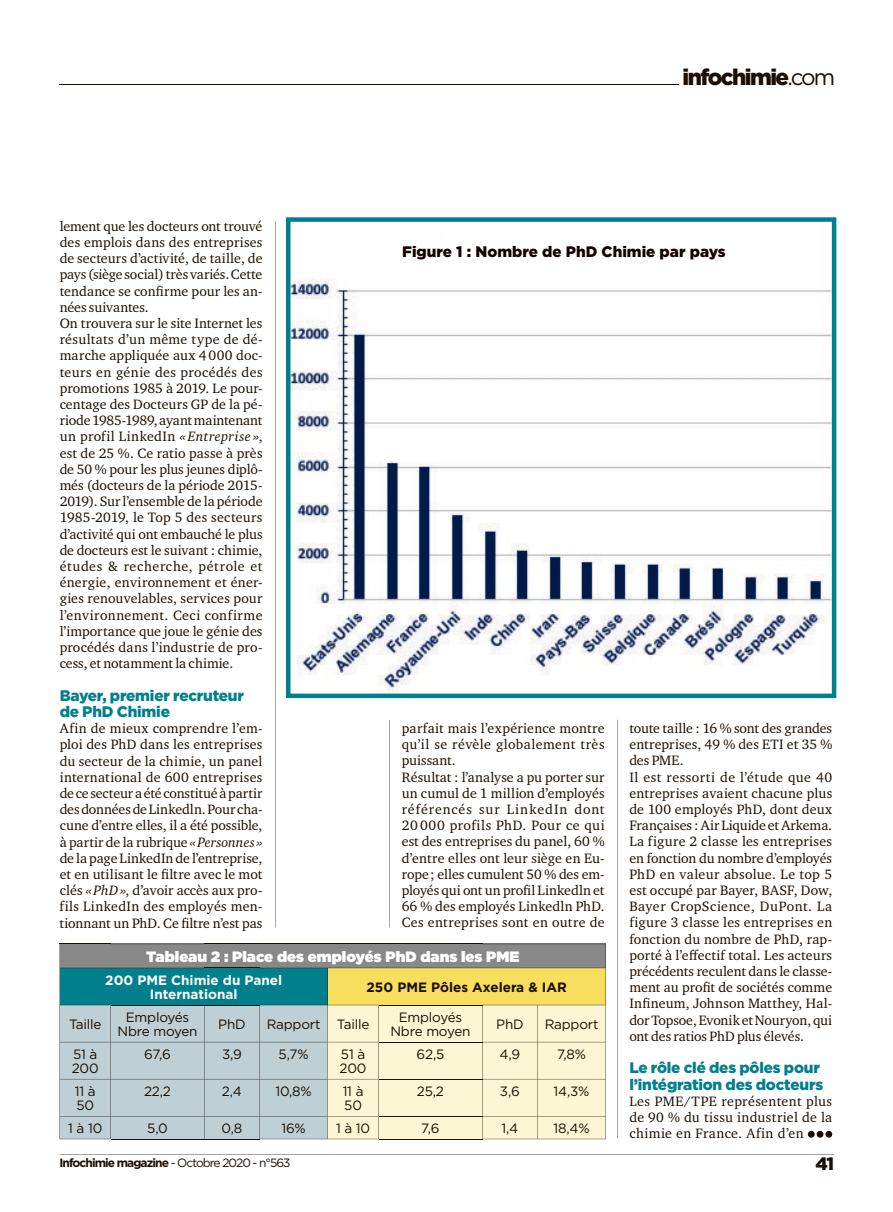
<style>
.page{position:relative;width:893px;height:1212px;background:#fff}
.page>*{position:absolute;margin:0;border:0;box-sizing:border-box;transform-origin:0 0}
.t1{font:900 22.5px "Gotham";letter-spacing:-.07em;color:#1c0e00}
.t2{font:900 18px "Gotham";color:#1c0e00}
.t3{font:900 15.3px/16.2px "Gotham";letter-spacing:-.015em;color:#00808c}
.t4{font:900 15.15px "Gotham";color:#150001}
.t5{font:900 15px "Gotham";color:#fff}
.t6{font:13.95px/16.2px "Charter ITC Std";letter-spacing:.01em;color:#1c0e00}
.t7{font:13.5px/14.2px "Gotham";letter-spacing:-.015em;color:#1c0e00}
.t8{font:700 13.5px/14.2px "Gotham";color:#fff;text-align:center}
.t9{font:700 13.5px "Gotham";color:#1c0e00}
.t10{font:700 12px "Gotham";letter-spacing:-.08em;color:#1c0e00}
.s1{font-weight:400}
.s2{font-style:italic}
</style>
<div class="page">
<hr style="left:60px;top:85px;width:619px;height:1px;background:#1c0e00">
<hr style="left:275px;top:221px;width:1px;height:706px;background:#1c0e00">
<hr style="left:389px;top:720px;width:1px;height:207px;background:#1c0e00">
<hr style="left:617px;top:720px;width:1px;height:418px;background:#1c0e00">
<hr style="left:60px;top:1154px;width:774px;height:1px;background:#1c0e00">
<svg style="left:286px;top:217px;width:550px;height:481px"></svg>
<div style="left:60px;top:944px;width:546px;height:24px;background:#888"></div>
<div style="left:60px;top:968px;width:268px;height:37px;background:#00808c"></div>
<div style="left:328px;top:968px;width:278px;height:37px;background:#f7de5f"></div>
<hr style="left:60px;top:944px;width:51px;height:1px;background:#1c0e00">
<hr style="left:111px;top:944px;width:93px;height:1px;background:#1c0e00">
<hr style="left:204px;top:944px;width:56px;height:1px;background:#1c0e00">
<hr style="left:260px;top:944px;width:68px;height:1px;background:#1c0e00">
<hr style="left:328px;top:944px;width:51px;height:1px;background:#1c0e00">
<hr style="left:379px;top:944px;width:103px;height:1px;background:#1c0e00">
<hr style="left:482px;top:944px;width:56px;height:1px;background:#1c0e00">
<hr style="left:538px;top:944px;width:68px;height:1px;background:#1c0e00">
<svg style="left:605px;top:944px;width:1px;height:24px"></svg>
<hr style="left:60px;top:968px;width:51px;height:1px;background:#1c0e00">
<hr style="left:60px;top:968px;width:1px;height:37px;background:#1c0e00">
<hr style="left:111px;top:968px;width:93px;height:1px;background:#1c0e00">
<hr style="left:204px;top:968px;width:56px;height:1px;background:#1c0e00">
<hr style="left:260px;top:968px;width:68px;height:1px;background:#1c0e00">
<hr style="left:328px;top:968px;width:51px;height:1px;background:#1c0e00">
<hr style="left:327px;top:968px;width:1px;height:37px;background:#1c0e00">
<hr style="left:379px;top:968px;width:103px;height:1px;background:#1c0e00">
<hr style="left:482px;top:968px;width:56px;height:1px;background:#1c0e00">
<hr style="left:538px;top:968px;width:68px;height:1px;background:#1c0e00">
<hr style="left:605px;top:968px;width:1px;height:37px;background:#1c0e00">
<hr style="left:60px;top:1139px;width:51px;height:1px;background:#1c0e00">
<hr style="left:111px;top:1139px;width:93px;height:1px;background:#1c0e00">
<hr style="left:204px;top:1139px;width:56px;height:1px;background:#1c0e00">
<hr style="left:260px;top:1139px;width:68px;height:1px;background:#1c0e00">
<svg style="left:60px;top:1005px;width:546px;height:134px;background:#dadfd1"></svg>
<hr style="left:328px;top:1042px;width:51px;height:1px;background:#1c0e00">
<hr style="left:379px;top:1042px;width:103px;height:1px;background:#1c0e00">
<hr style="left:482px;top:1042px;width:56px;height:1px;background:#1c0e00">
<hr style="left:538px;top:1042px;width:68px;height:1px;background:#1c0e00">
<hr style="left:328px;top:1079px;width:51px;height:1px;background:#1c0e00">
<hr style="left:379px;top:1079px;width:103px;height:1px;background:#1c0e00">
<hr style="left:482px;top:1079px;width:56px;height:1px;background:#1c0e00">
<hr style="left:538px;top:1079px;width:68px;height:1px;background:#1c0e00">
<hr style="left:328px;top:1116px;width:51px;height:1px;background:#1c0e00">
<hr style="left:379px;top:1116px;width:103px;height:1px;background:#1c0e00">
<hr style="left:482px;top:1116px;width:56px;height:1px;background:#1c0e00">
<hr style="left:538px;top:1116px;width:68px;height:1px;background:#1c0e00">
<hr style="left:328px;top:1139px;width:51px;height:1px;background:#1c0e00">
<hr style="left:379px;top:1139px;width:103px;height:1px;background:#1c0e00">
<hr style="left:482px;top:1139px;width:56px;height:1px;background:#1c0e00">
<hr style="left:538px;top:1139px;width:68px;height:1px;background:#1c0e00">
<svg style="left:808px;top:1131px;width:24px;height:7px"></svg>
<h1 class="t1" style="left:683px;top:64px;width:154px">infochimie<span class="s1">.com</span></h1>
<p class="t6" style="left:60px;top:218px;width:204px">lement que les docteurs ont trouvé des emplois dans des entreprises de secteurs d’activité, de taille, de pays (siègesocial) très variés.Cette tendance se confirme pour les an&shy;nées suivantes.<br>On trouvera sur le site Internet les résultats d’un même type de dé&shy;marche appliquée aux 4000 doc&shy;teurs en génie des procédés des promotions 1985 à 2019. Le pour&shy;centage des Docteurs GP de la pé&shy;riode1985-1989,ayantmaintenant un profil LinkedIn <span class="s2">«Entreprise»</span>, est de 25 %. Ce ratio passe à près de 50 % pour les plus jeunes diplô&shy;més (docteurs de la période 2015-<br>2019). Sur l’ensemble de la période<br>1985-2019, le Top 5 des secteurs d’activité qui ont embauché le plus de docteurs est le suivant : chimie, études &amp; recherche, pétrole et énergie, environnement et éner&shy;gies renouvelables, services pour l’environnement. Ceci confirme l’importance que joue le génie des procédés dans l’industrie de pro&shy;cess, et notamment la chimie.</p>
<p class="t3" style="left:60px;top:687px;width:186px">Bayer, premier recruteur de PhD Chimie</p>
<p class="t6" style="left:60px;top:720px;width:204px;text-align:justify">Afin de mieux comprendre l’em&shy;ploi des PhD dans les entreprises du secteur de la chimie, un panel international de 600 entreprises de ce secteuraété constituéàpartir desdonnéesdeLinkedln.Pourcha&shy;cune d’entre elles, il a été possible, à partir de la rubrique <span class="s2">«Personnes» </span>de la page LinkedIn de l’entreprise, et en utilisant le filtre avec le mot clés <span class="s2">«PhD»</span>, d’avoir accès aux pro&shy;fils LinkedIn des employés men&shy;tionnant un PhD. Ce filtre n’est pas</p>
<p class="t6" style="left:402px;top:720px;width:204px">parfait mais l’expérience montre qu’il se révèle globalement très puissant.<br>Résultat : l’analyse a pu porter sur un cumul de 1 million d’employés référencés sur LinkedIn dont<br>20 000 profils PhD. Pour ce qui est des entreprises du panel, 60 % d’entre elles ont leur siège en Eu&shy;rope; elles cumulent 50 % des em&shy;ployés qui ont un profil Linkedln et<br>66 % des employés Linkedln PhD.<br>Ces entreprises sont en outre de</p>
<p class="t6" style="left:629px;top:720px;width:204px">toute taille : 16 % sont des grandes entreprises, 49 % des ETI et 35 % des PME.<br>Il est ressorti de l’étude que 40 entreprises avaient chacune plus de 100 employés PhD, dont deux<br>Françaises :Air LiquideetArkema.<br>La figure 2 classe les entreprises en fonction du nombre d’employés<br>PhD en valeur absolue. Le top 5 est occupé par Bayer, BASF, Dow,<br>Bayer CropScience, DuPont. La figure 3 classe les entreprises en fonction du nombre de PhD, rap&shy;porté à l’effectif total. Les acteurs précédents reculent dans le classe&shy;ment au profit de sociétés comme<br>Infineum, Johnson Matthey, Hal&shy;dorTopsoe,Evonik etNouryon,qui ont des ratios PhD plus élevés.</p>
<p class="t3" style="left:629px;top:1060px;width:195px">Le rôle clé des pôles pour l’intégration des docteurs</p>
<p class="t6" style="left:629px;top:1093px;width:204px;text-align:justify">Les PME/TPE représentent plus de 90 % du tissu industriel de la chimie en France. Afin d’en</p>
<p class="t4" style="left:402px;top:241px;width:325px">Figure 1 : Nombre de PhD Chimie par pays</p>
<p class="t5" style="left:146px;top:946px;width:375px">Tableau 2 : Place des employés PhD dans les PME</p>
<p class="t8" style="left:105px;top:973px;width:178px">200 PME Chimie du Panel<br>International</p>
<p class="t9" style="left:367px;top:979px;width:202px">250 PME Pôles Axelera &amp; IAR</p>
<p class="t7" style="left:69px;top:1018px;width:34px">Taille</p>
<p class="t7" style="left:118px;top:1011px;width:82px;text-align:center">Employés<br>Nbre moyen</p>
<p class="t7" style="left:218px;top:1018px;width:29px">PhD</p>
<p class="t7" style="left:267px;top:1018px;width:104px">Rapport Taille</p>
<p class="t7" style="left:390px;top:1011px;width:82px;text-align:center">Employés<br>Nbre moyen</p>
<p class="t7" style="left:496px;top:1018px;width:29px">PhD</p>
<p class="t7" style="left:545px;top:1018px;width:55px">Rapport</p>
<p class="t7" style="left:72px;top:1048px;width:28px">51 à<br>200</p>
<p class="t7" style="left:144px;top:1048px;width:28px">67,6</p>
<p class="t7" style="left:222px;top:1048px;width:21px">3,9</p>
<p class="t7" style="left:279px;top:1048px;width:31px">5,7%</p>
<p class="t7" style="left:340px;top:1048px;width:28px">51 à<br>200</p>
<p class="t7" style="left:417px;top:1048px;width:29px">62,5</p>
<p class="t7" style="left:500px;top:1048px;width:22px">4,9</p>
<p class="t7" style="left:557px;top:1048px;width:31px">7,8%</p>
<p class="t7" style="left:75px;top:1085px;width:22px">11 à<br>50</p>
<p class="t7" style="left:144px;top:1085px;width:28px">22,2</p>
<p class="t7" style="left:222px;top:1085px;width:22px">2,4</p>
<p class="t7" style="left:275px;top:1085px;width:38px">10,8%</p>
<p class="t7" style="left:343px;top:1085px;width:22px">11 à<br>50</p>
<p class="t7" style="left:417px;top:1085px;width:29px">25,2</p>
<p class="t7" style="left:500px;top:1085px;width:21px">3,6</p>
<p class="t7" style="left:554px;top:1085px;width:37px">14,3%</p>
<p class="t7" style="left:68px;top:1122px;width:36px">1à10</p>
<p class="t7" style="left:147px;top:1122px;width:22px">5,0</p>
<p class="t7" style="left:222px;top:1122px;width:22px">0,8</p>
<p class="t7" style="left:281px;top:1122px;width:26px">16%</p>
<p class="t7" style="left:336px;top:1122px;width:36px">1à10</p>
<p class="t7" style="left:421px;top:1122px;width:20px">7,6</p>
<p class="t7" style="left:501px;top:1122px;width:18px">1,4</p>
<p class="t7" style="left:553px;top:1122px;width:38px">18,4%</p>
<p class="t10" style="left:60px;top:1156px;width:233px">Infochimie magazine <span class="s1">- Octobre 2020 - n°563</span></p>
<p class="t2" style="left:815px;top:1153px;width:20px">41</p>
</div>
